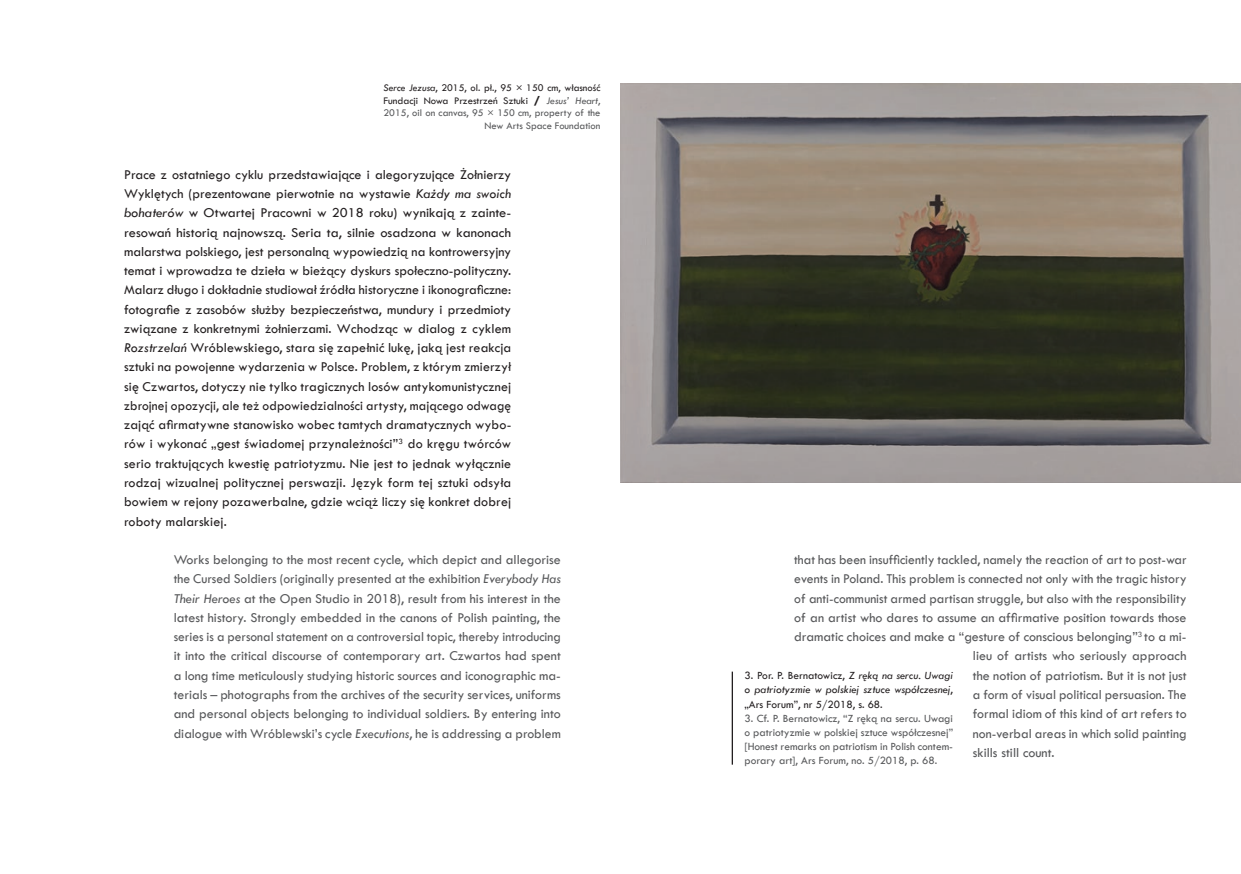
<style>
.page{position:relative;width:1241px;height:874px;background:#fff}
.page>*{position:absolute;margin:0;border:0;box-sizing:border-box;transform-origin:0 0}
.t1{font:14px/19.2px "Tw Cen";color:#57585a;text-align:justify}
.t2{font:14px/19.2px "Tw Cen";letter-spacing:.01em;color:#231f20;text-align:justify}
.t3{font:11.38px/14px "Tw Cen";color:#57585a;text-align:justify}
.t4{font:italic 11.38px/14px "Tw Cen";color:#231f20;text-align:justify}
.t5{font:10.5px/12.6px "Tw Cen";color:#57585a;text-align:right}
.s1{font-style:italic;color:#231f20}
.s2{color:#231f20}
.s3{font-family:"Verdana";font-weight:700;color:#231f20}
.s4{font-style:italic}
.s5{font-style:normal}
</style>
<div class="page">
<img style="left:620px;top:84px;width:620px;height:398px">
<hr style="left:731px;top:671px;width:2px;height:93px;background:#231f20">
<p class="t5" style="left:383px;top:81px;width:218px"><span class="s1">Serce Jezusa</span><span class="s2">, 2015, ol. pł., 95 × 150 cm, własność Fundacji Nowa Przestrzeń Sztuki</span> <span class="s3">/</span> <span class="s4">Jesus’ Heart</span>, 2015, oil on canvas, 95 × 150 cm, property of the New Arts Space Foundation</p>
<p class="t2" style="left:124px;top:164px;width:388px">Prace z ostatniego cyklu przedstawiające i alegoryzujące Żołnierzy Wyklętych (prezentowane pierwotnie na wystawie <span class="s4">Każdy ma swoich bohaterów</span> w Otwartej Pracowni w 2018 roku) wynikają z zainte&shy;resowań historią najnowszą. Seria ta, silnie osadzona w kanonach malarstwa polskiego, jest personalną wypowiedzią na kontrowersyjny temat i wprowadza te dzieła w bieżący dyskurs społeczno-polityczny.<br>Malarz długo i dokładnie studiował źródła historyczne i ikonograficzne: fotografie z zasobów służby bezpieczeństwa, mundury i przedmioty związane z konkretnymi żołnierzami. Wchodząc w dialog z cyklem <span class="s4">Rozstrzelań</span> Wróblewskiego, stara się zapełnić lukę, jaką jest reakcja sztuki na powojenne wydarzenia w Polsce. Problem, z którym zmierzył się Czwartos, dotyczy nie tylko tragicznych losów antykomunistycznej zbrojnej opozycji, ale też odpowiedzialności artysty, mającego odwagę zająć afirmatywne stanowisko wobec tamtych dramatycznych wybo&shy;rów i wykonać „gest świadomej przynależności”<sup>3</sup> do kręgu twórców serio traktujących kwestię patriotyzmu. Nie jest to jednak wyłącznie rodzaj wizualnej politycznej perswazji. Język form tej sztuki odsyła bowiem w rejony pozawerbalne, gdzie wciąż liczy się konkret dobrej roboty malarskiej.</p>
<p class="t1" style="left:174px;top:549px;width:388px">Works belonging to the most recent cycle, which depict and allegorise the Cursed Soldiers (originally presented at the exhibition <span class="s4">Everybody Has Their Heroes</span> at the Open Studio in 2018), result from his interest in the latest history. Strongly embedded in the canons of Polish painting, the series is a personal statement on a controversial topic, thereby introducing it into the critical discourse of contemporary art. Czwartos had spent a long time meticulously studying historic sources and iconographic ma&shy;terials – photographs from the archives of the security services, uniforms and personal objects belonging to individual soldiers. By entering into dialogue with Wróblewski’s cycle <span class="s4">Executions</span>, he is addressing a problem</p>
<p class="t1" style="left:794px;top:549px;width:394px">that has been insufficiently tackled, namely the reaction of art to post-war</p>
<p class="t1" style="left:794px;top:569px;width:394px">events in Poland. This problem is connected not only with the tragic history</p>
<p class="t1" style="left:794px;top:588px;width:394px">of anti-communist armed partisan struggle, but also with the responsibility</p>
<p class="t1" style="left:794px;top:607px;width:394px">of an artist who dares to assume an affirmative position towards those</p>
<p class="t1" style="left:794px;top:626px;width:394px">dramatic choices and make a “gesture of conscious belonging”<sup>3</sup> to a mi-</p>
<p class="t1" style="left:972px;top:646px;width:215px">lieu of artists who seriously approach</p>
<p class="t1" style="left:972px;top:665px;width:215px">the notion of patriotism. But it is not just</p>
<p class="t1" style="left:972px;top:684px;width:215px">a form of visual political persuasion. The</p>
<p class="t1" style="left:972px;top:703px;width:215px">formal idiom of this kind of art refers to</p>
<p class="t1" style="left:972px;top:723px;width:215px">non-verbal areas in which solid painting</p>
<p class="t1" style="left:972px;top:742px;width:83px">skills still count.</p>
<p class="t4" style="left:744px;top:668px;width:210px"><span class="s5">3. Por. P. Bernatowicz,</span> Z ręką na sercu. Uwagi o patriotyzmie w polskiej sztuce współczesnej<span class="s5">, „Ars Forum”, nr 5/2018, s. 68.</span></p>
<p class="t3" style="left:744px;top:710px;width:210px">3. Cf. P. Bernatowicz, “Z ręką na sercu. Uwagi o patriotyzmie w polskiej sztuce współczesnej” [Honest remarks on patriotism in Polish contem&shy;porary art], Ars Forum, no. 5/2018, p. 68.</p>
</div>
